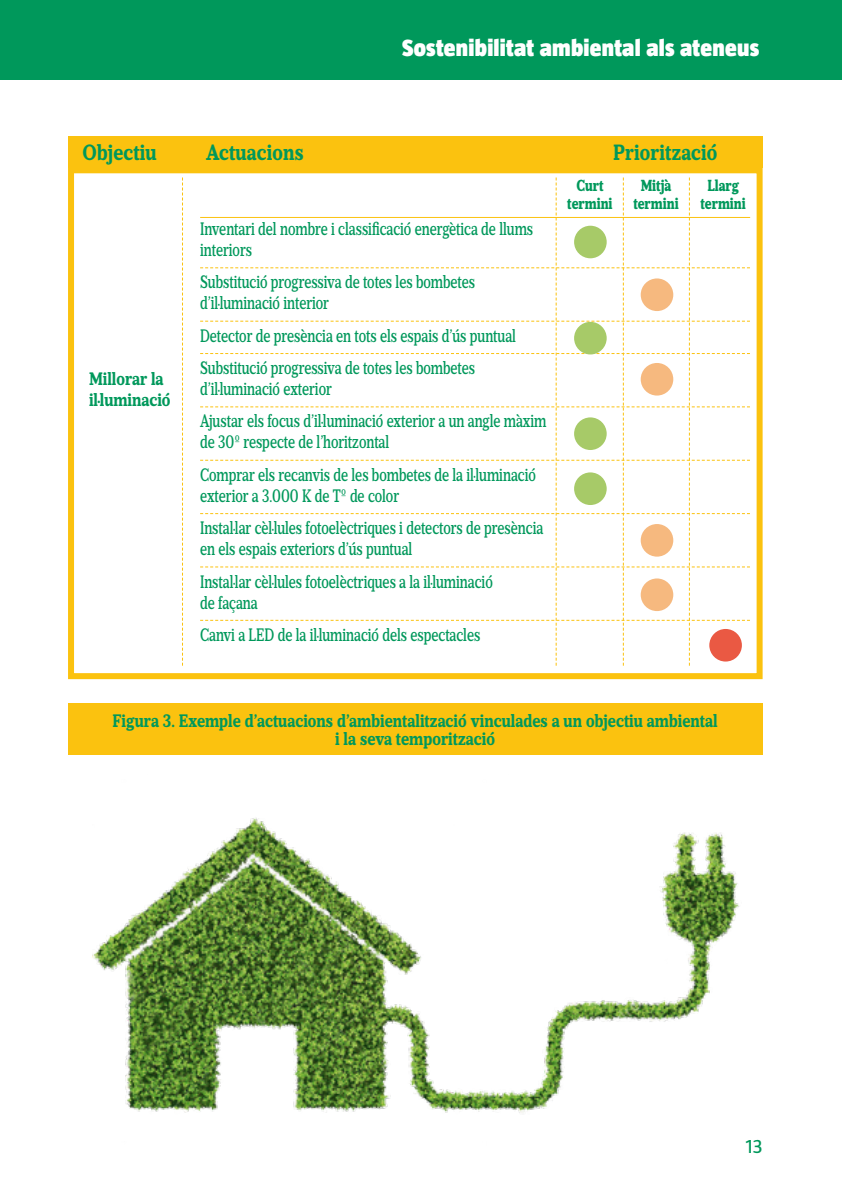
<style>
.page{position:relative;width:842px;height:1191px;background:#fff}
.page>*{position:absolute;margin:0;border:0;box-sizing:border-box;transform-origin:0 0}
.t1{font:900 24px "Taz";letter-spacing:.01em;color:#fff}
.t2{font:700 22px "Prumo Slab";letter-spacing:.01em;color:#00985b;scale:.85 1}
.t3{font:20px "Taz";color:#00985b}
.t4{font:500 18px/32.4px "Prumo Slab";color:#00985b;scale:.75 1}
.t5{font:700 18px/18px "Prumo Slab";letter-spacing:.005em;color:#00985b;text-align:center;scale:.85 1}
.t6{font:800 16px/18px "Prumo Slab";color:#00985b;text-align:center;scale:.8 1}
</style>
<div class="page">
<div style="left:0;top:0;width:842px;height:79px;background:#00985b"></div>
<div style="left:68px;top:703px;width:694px;height:51px;background:#fbc20f"></div>
<div style="left:68px;top:167px;width:695px;height:512px;border:6px solid #fbc20f"></div>
<div style="left:68px;top:136px;width:695px;height:31px;background:#fbc20f"></div>
<svg style="left:200px;top:177px;width:550px;height:489px"></svg>
<svg style="left:182px;top:177px;width:1px;height:489px"></svg>
<div style="left:574px;top:226px;width:33px;height:32px;background:#a7ca68;border-radius:50%"></div>
<div style="left:641px;top:278px;width:32px;height:33px;background:#f6b97f;border-radius:50%"></div>
<div style="left:641px;top:363px;width:32px;height:32px;background:#f6b97f;border-radius:50%"></div>
<div style="left:641px;top:524px;width:32px;height:32px;background:#f6b97f;border-radius:50%"></div>
<div style="left:641px;top:578px;width:32px;height:33px;background:#f6b97f;border-radius:50%"></div>
<div style="left:709px;top:629px;width:33px;height:32px;background:#ea5943;border-radius:50%"></div>
<div style="left:574px;top:322px;width:33px;height:32px;background:#a7ca68;border-radius:50%"></div>
<div style="left:574px;top:472px;width:33px;height:33px;background:#a7ca68;border-radius:50%"></div>
<div style="left:574px;top:417px;width:33px;height:33px;background:#a7ca68;border-radius:50%"></div>
<img style="left:92px;top:818px;width:647px;height:295px">
<h1 class="t1" style="left:402px;top:34px;width:358px">Sostenibilitat ambiental als ateneus</h1>
<p class="t2" style="left:83px;top:139px;width:89px">Objectiu</p>
<p class="t2" style="left:206px;top:139px;width:116px">Actuacions</p>
<p class="t2" style="left:613px;top:139px;width:124px">Priorització</p>
<p class="t5" style="left:89px;top:368px;width:97px;line-height:21px;text-align:left">Millorar la il·luminació</p>
<p class="t4" style="left:200px;top:219px;width:446px;line-height:21px">Inventari del nombre i classificació energètica de llums interiors</p>
<p class="t4" style="left:200px;top:272px;width:368px;line-height:21px">Substitució progressiva de totes les bombetes d’il·luminació interior</p>
<p class="t4" style="left:200px;top:320px;width:423px">Detector de presència en tots els espais d’ús puntual<br>Substitució progressiva de totes les bombetes</p>
<p class="t4" style="left:200px;top:373px;width:463px">d’il·luminació exterior<br>Ajustar els focus d’il·luminació exterior a un angle màxim</p>
<p class="t4" style="left:200px;top:426px;width:449px">de 30º respecte de l’horitzontal<br>Comprar els recanvis de les bombetes de la il·luminació</p>
<p class="t4" style="left:200px;top:480px;width:459px">exterior a 3.000 K de Tº de color<br>Instal·lar cèl·lules fotoelèctriques i detectors de presència</p>
<p class="t4" style="left:200px;top:533px;width:392px">en els espais exteriors d’ús puntual<br>Instal·lar cèl·lules fotoelèctriques a la il·luminació</p>
<p class="t4" style="left:200px;top:586px;width:375px">de façana<br>Canvi a LED de la il·luminació dels espectacles</p>
<p class="t6" style="left:567px;top:177px;width:58px">Curt termini</p>
<p class="t6" style="left:633px;top:177px;width:58px">Mitjà termini</p>
<p class="t6" style="left:700px;top:177px;width:58px">Llarg termini</p>
<p class="t5" style="left:113px;top:712px;width:713px">Figura 3. Exemple d’actuacions d’ambientalització vinculades a un objectiu ambiental i la seva temporització</p>
<p class="t3" style="left:746px;top:1134px;width:18px">13</p>
</div>
